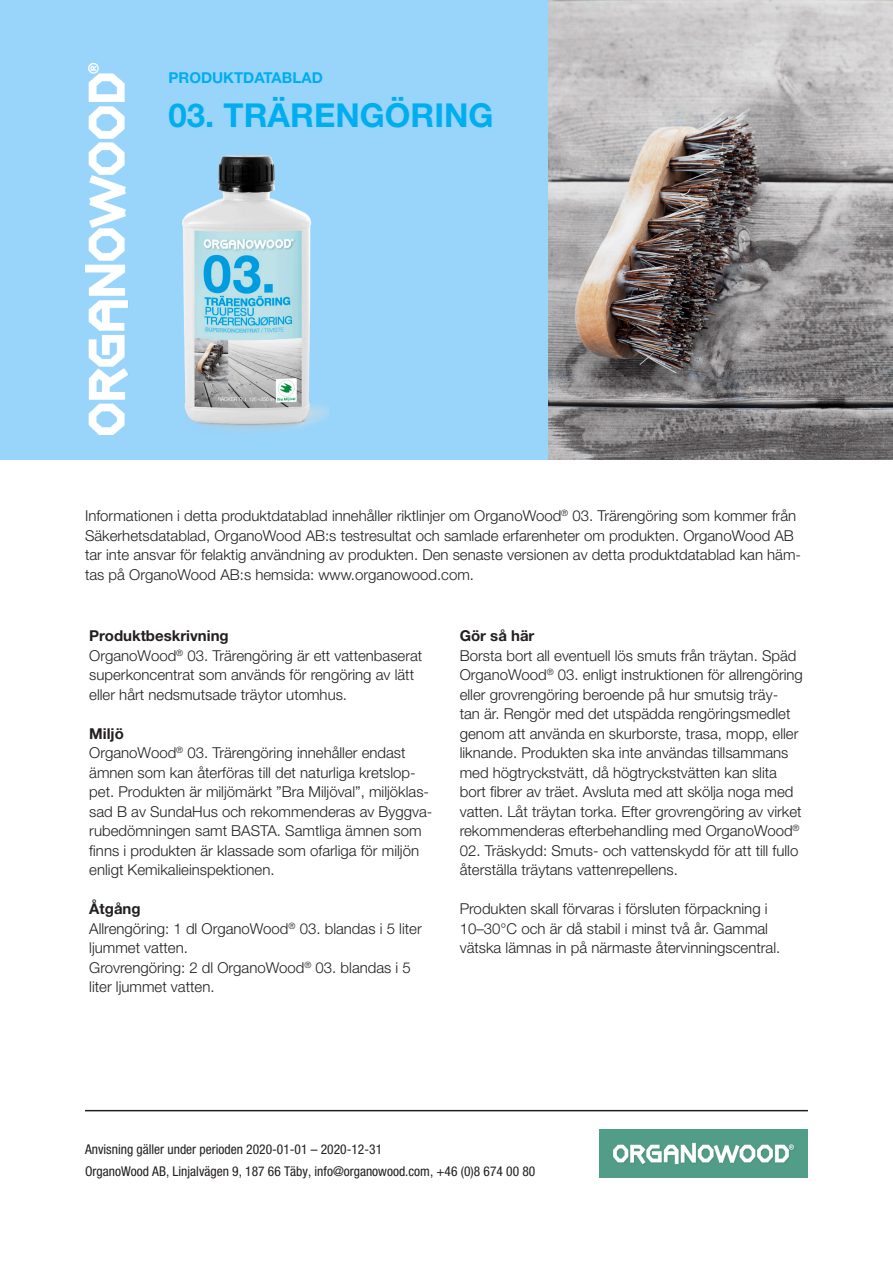
<style>
.page{position:relative;width:893px;height:1263px;background:#fff}
.page>*{position:absolute;margin:0;border:0;box-sizing:border-box;transform-origin:0 0}
.t1{font:700 33px "Helvetica Neue LT Std";color:#00aeef}
.t2{font:300 15px/19.5px "Helvetica Neue LT Std";color:#231f20}
.t3{font:700 15px "Helvetica Neue LT Std";color:#00aeef}
.t4{font:condensed 13.5px/22.5px "Helvetica Neue LT Std";color:#231f20}
.s1{font-weight:700}
</style>
<div class="page">
<div style="left:0;top:0;width:893px;height:460px;background:#99d4fb"></div>
<img style="left:600px;top:1129px;width:208px;height:49px">
<hr style="left:85px;top:1110px;width:723px;height:1px;background:#231f20">
<img style="left:85px;top:64px;width:44px;height:371px">
<img style="left:182px;top:155px;width:147px;height:275px">
<img style="left:549px;top:0;width:344px;height:460px">
<p class="t3" style="left:169px;top:68px;width:156px">PRODUKTDATABLAD</p>
<p class="t1" style="left:169px;top:94px;width:327px">03. TRÄRENGÖRING</p>
<p class="t2" style="left:85px;top:506px;width:718px">Informationen i detta produktdatablad innehåller riktlinjer om OrganoWood<sup>®</sup> 03. Trärengöring som kommer från Säkerhetsdatablad, OrganoWood AB:s testresultat och samlade erfarenheter om produkten. OrganoWood AB tar inte ansvar för felaktig användning av produkten. Den senaste versionen av detta produktdatablad kan häm&shy;tas på OrganoWood AB:s hemsida: www.organowood.com.</p>
<p class="t2" style="left:89px;top:626px;width:334px"><span class="s1">Produktbeskrivning<br></span>OrganoWood<sup>®</sup> 03. Trärengöring är ett vattenbaserat superkoncentrat som används för rengöring av lätt eller hårt nedsmutsade träytor utomhus.</p>
<p class="t2" style="left:89px;top:723px;width:345px"><span class="s1">Miljö<br></span>OrganoWood<sup>®</sup> 03. Trärengöring innehåller endast ämnen som kan återföras till det naturliga kretslop&shy;pet. Produkten är miljömärkt ”Bra Miljöval”, miljöklas&shy;sad B av SundaHus och rekommenderas av Byggva&shy;rubedömningen samt BASTA. Samtliga ämnen som finns i produkten är klassade som ofarliga för miljön enligt Kemikalieinspektionen.</p>
<p class="t2" style="left:89px;top:899px;width:334px"><span class="s1">Åtgång<br></span>Allrengöring: 1 dl OrganoWood<sup>®</sup> 03. blandas i 5 liter ljummet vatten.<br>Grovrengöring: 2 dl OrganoWood<sup>®</sup> 03. blandas i 5 liter ljummet vatten.</p>
<p class="t2" style="left:460px;top:626px;width:345px"><span class="s1">Gör så här<br></span>Borsta bort all eventuell lös smuts från träytan. Späd OrganoWood<sup>®</sup> 03. enligt instruktionen för allrengöring eller grovrengöring beroende på hur smutsig träy-<br>tan är. Rengör med det utspädda rengöringsmedlet genom att använda en skurborste, trasa, mopp, eller liknande. Produkten ska inte användas tillsammans med högtryckstvätt, då högtryckstvätten kan slita bort fibrer av träet. Avsluta med att skölja noga med vatten. Låt träytan torka. Efter grovrengöring av virket rekommenderas efterbehandling med OrganoWood<sup>®</sup></p>
<p class="t2" style="left:460px;top:840px;width:340px">02. Träskydd: Smuts- och vattenskydd för att till fullo återställa träytans vattenrepellens.</p>
<p class="t2" style="left:460px;top:899px;width:322px">Produkten skall förvaras i försluten förpackning i<br>10–30°C och är då stabil i minst två år. Gammal vätska lämnas in på närmaste återvinningscentral.</p>
<p class="t4" style="left:85px;top:1138px;width:452px">Anvisning gäller under perioden 2020-01-01 – 2020-12-31<br>OrganoWood AB, Linjalvägen 9, 187 66 Täby, info@organowood.com, +46 (0)8 674 00 80</p>
</div>
